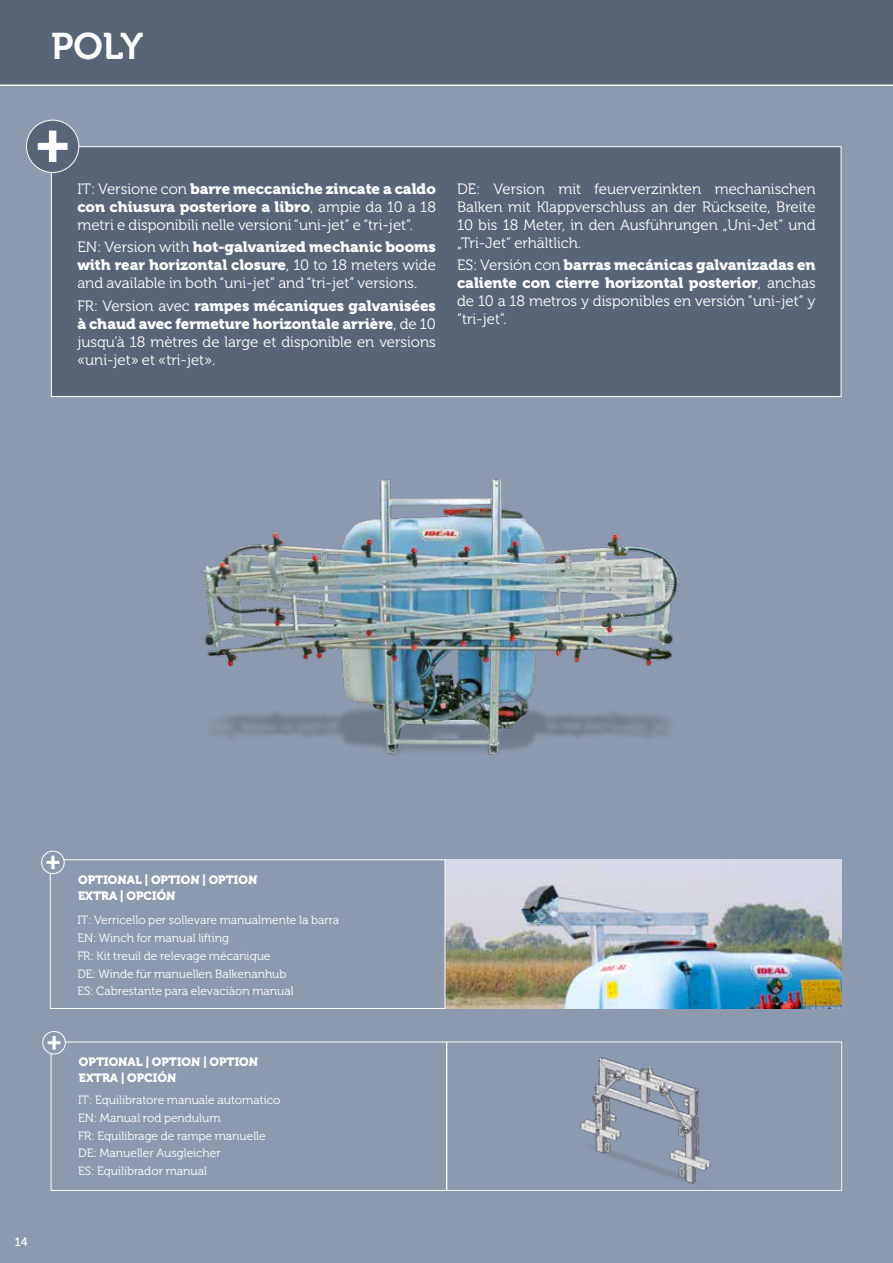
<style>
.page{position:relative;width:893px;height:1263px;background:#8d99ae}
.page>*{position:absolute;margin:0;border:0;box-sizing:border-box;transform-origin:0 0}
.t1{font:37.05px "Museo 700";color:#fff}
.t2{font:15px/18px "Museo 300";color:#fff}
.t3{font:15px/18px "Museo 900";color:#fff}
.t4{font:12px/17.7px "Museo 300";color:#fff}
.t5{font:12px/16.2px "Museo 900";color:#fff}
.t6{font:12px "Museo 500";color:#fff}
.s1{font-family:"Museo 300"}
</style>
<div class="page">
<div style="left:0;top:0;width:893px;height:86px;background:#596576"></div>
<img style="left:445px;top:860px;width:396px;height:149px">
<div style="left:50px;top:859px;width:395px;height:150px;border:1px solid #fff"></div>
<svg style="left:42px;top:851px;width:22px;height:23px"></svg>
<div style="left:41px;top:851px;width:24px;height:23px;border:1px solid #fff;border-radius:50%"></div>
<svg style="left:47px;top:856px;width:12px;height:13px"></svg>
<div style="left:51px;top:146px;width:790px;height:251px;background:#596576;border:1px solid #fff"></div>
<div style="left:26px;top:120px;width:53px;height:52px;background:#596576;border-radius:50%"></div>
<div style="left:26px;top:120px;width:53px;height:53px;border:1px solid #fff;border-radius:50%"></div>
<svg style="left:38px;top:131px;width:30px;height:31px"></svg>
<img style="left:201px;top:479px;width:478px;height:276px">
<div style="left:446px;top:1042px;width:396px;height:149px;border:1px solid #f4f3f4"></div>
<div style="left:51px;top:1042px;width:396px;height:149px;border:1px solid #fff"></div>
<svg style="left:43px;top:1031px;width:22px;height:23px"></svg>
<div style="left:42px;top:1031px;width:24px;height:23px;border:1px solid #fff;border-radius:50%"></div>
<svg style="left:48px;top:1036px;width:12px;height:13px"></svg>
<img style="left:576px;top:1042px;width:144px;height:149px">
<h1 class="t1" style="left:51px;top:26px;width:94px">POLY</h1>
<p class="t3" style="left:77px;top:180px;width:360px"><span class="s1">IT: Versione con</span> barre meccaniche zincate a caldo con chiusura posteriore a libro<span class="s1">, ampie da 10 a 18</span></p>
<p class="t2" style="left:77px;top:216px;width:337px">metri e disponibili nelle versioni “uni-jet” e “tri-jet”.</p>
<p class="t3" style="left:77px;top:238px;width:360px"><span class="s1">EN: Version with</span> hot-galvanized mechanic booms with rear horizontal closure<span class="s1">, 10 to 18 meters wide</span></p>
<p class="t2" style="left:77px;top:275px;width:341px">and available in both “uni-jet” and “tri-jet” versions.</p>
<p class="t3" style="left:77px;top:297px;width:360px"><span class="s1">FR: Version avec</span> rampes mécaniques galvanisées à chaud avec fermeture horizontale arrière<span class="s1">, de 10</span></p>
<p class="t2" style="left:77px;top:333px;width:360px">jusqu’à 18 mètres de large et disponible en versions «uni-jet» et «tri-jet».</p>
<p class="t2" style="left:457px;top:180px;width:360px;text-align:justify">DE: Version mit feuerverzinkten mechanischen Balken mit Klappverschluss an der Rückseite, Breite 10 bis 18 Meter, in den Ausführungen „Uni-Jet” und „Tri-Jet” erhältlich.</p>
<p class="t3" style="left:457px;top:256px;width:360px"><span class="s1">ES: Versión con</span> barras mecánicas galvanizadas en caliente con cierre horizontal posterior<span class="s1">, anchas</span></p>
<p class="t2" style="left:457px;top:293px;width:360px">de 10 a 18 metros y disponibles en versión “uni-jet” y “tri-jet”.</p>
<p class="t6" style="left:15px;top:1235px;width:14px">14</p>
<p class="t5" style="left:78px;top:872px;width:181px">OPTIONAL | OPTION | OPTION<br>EXTRA | OPCIÓN</p>
<p class="t4" style="left:77px;top:912px;width:263px">IT: Verricello per sollevare manualmente la barra EN: Winch for manual lifting<br>FR: Kit treuil de relevage mécanique<br>DE: Winde für manuellen Balkenanhub<br>ES: Cabrestante para elevaciàon manual</p>
<p class="t5" style="left:79px;top:1054px;width:181px">OPTIONAL | OPTION | OPTION<br>EXTRA | OPCIÓN</p>
<p class="t4" style="left:78px;top:1091px;width:204px">IT: Equilibratore manuale automatico<br>EN: Manual rod pendulum<br>FR: Equilibrage de rampe manuelle<br>DE: Manueller Ausgleicher<br>ES: Equilibrador manual</p>
</div>
